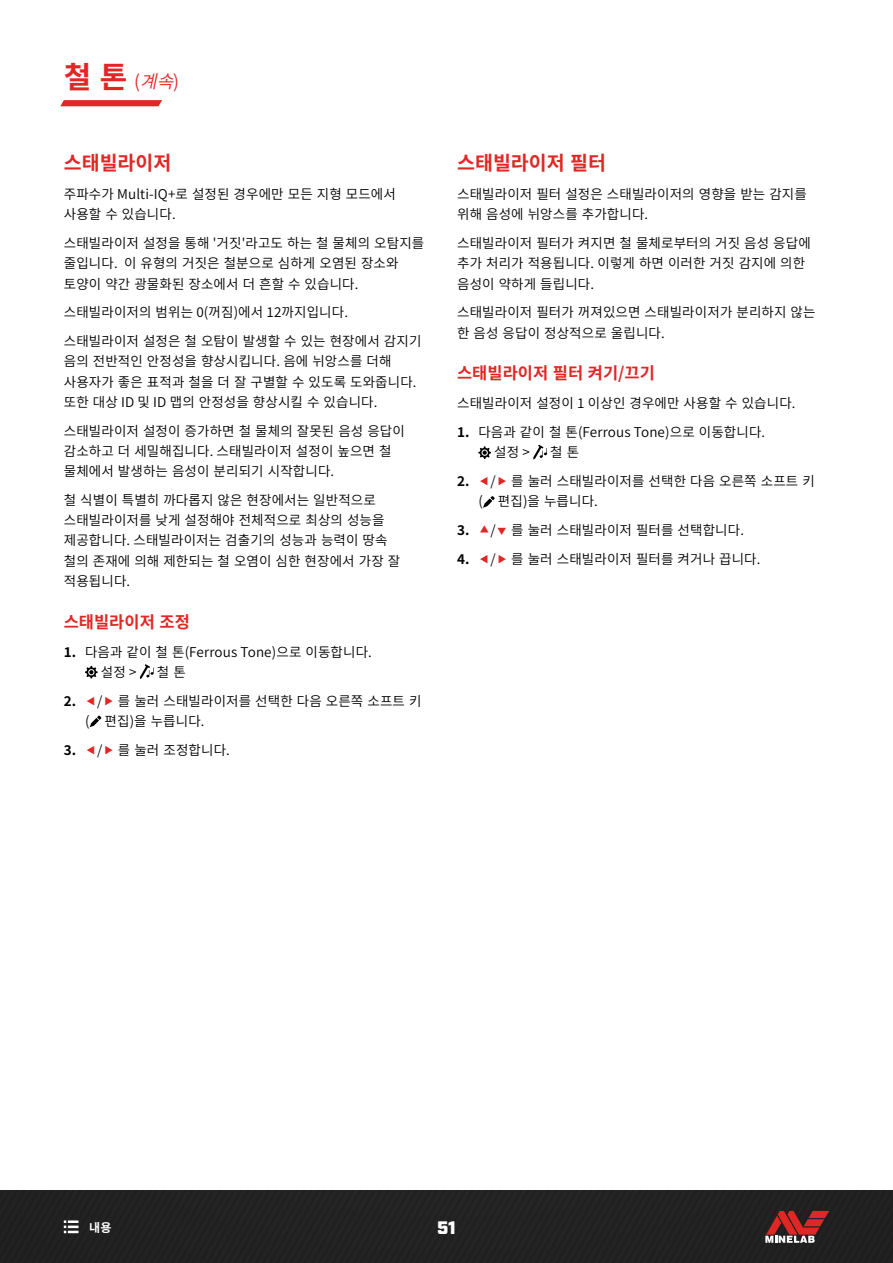
<style>
.page{position:relative;width:893px;height:1263px;background:#fff}
.page>*{position:absolute;margin:0;border:0;box-sizing:border-box;transform-origin:0 0}
.H1_NON-TOC{font:700 30px "Source Han Sans KR";color:#e12725}
.H2_TOC{font:700 19.5px "Source Han Sans KR";color:#e12725}
.t1{font:900 18px "Industry";color:#fff}
.t2{font:700 16.5px "Source Han Sans KR";color:#e12725}
.Body{font:13.5px/20.2px "Source Han Sans KR";letter-spacing:.01em;color:#000}
.t3{font:700 12px "Source Han Sans KR";color:#fff}
.s1{font-weight:400;font-size:18px}
.s2{font-weight:400;font-style:italic;font-size:18px}
.s3{font-weight:700}
</style>
<div class="page">
<div style="left:0;top:1191px;width:893px;height:72px;background:#222"></div>
<svg style="left:60px;top:100px;width:102px;height:6px"></svg>
<svg style="left:765px;top:1211px;width:64px;height:32px;background:#863b3b"></svg>
<svg style="left:64px;top:1220px;width:15px;height:13px"></svg>
<svg style="left:85px;top:666px;width:13px;height:12px"></svg>
<svg style="left:140px;top:664px;width:14px;height:15px"></svg>
<svg style="left:90px;top:716px;width:11px;height:11px"></svg>
<svg style="left:478px;top:446px;width:13px;height:13px"></svg>
<svg style="left:533px;top:445px;width:14px;height:14px"></svg>
<svg style="left:483px;top:496px;width:12px;height:12px"></svg>
<p class="H1_NON-TOC" style="left:64px;top:60px;width:122px">철 톤 <span class="s1">(</span> <span class="s2">계속</span><span class="s1">)</span></p>
<p class="H2_TOC" style="left:64px;top:152px;width:109px">스태빌라이저</p>
<p class="Body" style="left:64px;top:184px;width:334px">주파수가 Multi-IQ+로 설정된 경우에만 모든 지형 모드에서 사용할 수 있습니다.</p>
<p class="Body" style="left:64px;top:233px;width:362px">스태빌라이저 설정을 통해 '거짓'라고도 하는 철 물체의 오탐지를 줄입니다. 이 유형의 거짓은 철분으로 심하게 오염된 장소와 토양이 약간 광물화된 장소에서 더 흔할 수 있습니다.</p>
<p class="Body" style="left:64px;top:303px;width:284px">스태빌라이저의 범위는 0(꺼짐)에서 12까지입니다.</p>
<p class="Body" style="left:64px;top:331px;width:359px">스태빌라이저 설정은 철 오탐이 발생할 수 있는 현장에서 감지기 음의 전반적인 안정성을 향상시킵니다. 음에 뉘앙스를 더해 사용자가 좋은 표적과 철을 더 잘 구별할 수 있도록 도와줍니다. 또한 대상 ID 및 ID 맵의 안정성을 향상시킬 수 있습니다.</p>
<p class="Body" style="left:64px;top:421px;width:343px">스태빌라이저 설정이 증가하면 철 물체의 잘못된 음성 응답이 감소하고 더 세밀해집니다. 스태빌라이저 설정이 높으면 철 물체에서 발생하는 음성이 분리되기 시작합니다.</p>
<p class="Body" style="left:64px;top:490px;width:338px">철 식별이 특별히 까다롭지 않은 현장에서는 일반적으로 스태빌라이저를 낮게 설정해야 전체적으로 최상의 성능을 제공합니다. 스태빌라이저는 검출기의 성능과 능력이 땅속 철의 존재에 의해 제한되는 철 오염이 심한 현장에서 가장 잘 적용됩니다.</p>
<h3 class="t2" style="left:64px;top:612px;width:128px">스태빌라이저 조정</h3>
<p class="Body" style="left:101px;top:642px;width:270px;text-indent:-37px"><span class="s3">1.</span> 다음과 같이 철 톤(Ferrous Tone)으로 이동합니다. 설정 &gt;</p>
<p class="Body" style="left:157px;top:662px;width:30px">철 톤</p>
<p class="Body" style="left:85px;top:691px;width:338px;text-indent:-21px"><span class="s3">2.</span> / 를 눌러 스태빌라이저를 선택한 다음 오른쪽 소프트 키 ( 편집)을 누릅니다.</p>
<p class="Body" style="left:64px;top:740px;width:166px"><span class="s3">3.</span> / 를 눌러 조정합니다.</p>
<p class="H2_TOC" style="left:457px;top:152px;width:150px">스태빌라이저 필터</p>
<p class="Body" style="left:457px;top:184px;width:351px">스태빌라이저 필터 설정은 스태빌라이저의 영향을 받는 감지를 위해 음성에 뉘앙스를 추가합니다.</p>
<p class="Body" style="left:457px;top:233px;width:355px">스태빌라이저 필터가 켜지면 철 물체로부터의 거짓 음성 응답에 추가 처리가 적용됩니다. 이렇게 하면 이러한 거짓 감지에 의한 음성이 약하게 들립니다.</p>
<p class="Body" style="left:457px;top:303px;width:360px">스태빌라이저 필터가 꺼져있으면 스태빌라이저가 분리하지 않는 한 음성 응답이 정상적으로 울립니다.</p>
<h3 class="t2" style="left:457px;top:364px;width:199px">스태빌라이저 필터 켜기/끄기</h3>
<p class="Body" style="left:457px;top:393px;width:338px">스태빌라이저 설정이 1 이상인 경우에만 사용할 수 있습니다.</p>
<p class="Body" style="left:494px;top:422px;width:270px;text-indent:-37px"><span class="s3">1.</span> 다음과 같이 철 톤(Ferrous Tone)으로 이동합니다. 설정 &gt;</p>
<p class="Body" style="left:550px;top:442px;width:30px">철 톤</p>
<p class="Body" style="left:478px;top:471px;width:338px;text-indent:-21px"><span class="s3">2.</span> / 를 눌러 스태빌라이저를 선택한 다음 오른쪽 소프트 키 ( 편집)을 누릅니다.</p>
<p class="Body" style="left:457px;top:520px;width:286px"><span class="s3">3.</span> / 를 눌러 스태빌라이저 필터를 선택합니다.</p>
<p class="Body" style="left:457px;top:549px;width:303px"><span class="s3">4.</span> / 를 눌러 스태빌라이저 필터를 켜거나 끕니다.</p>
<p class="t3" style="left:89px;top:1220px;width:24px">내용</p>
<h3 class="t1" style="left:437px;top:1217px;width:20px">51</h3>
</div>
